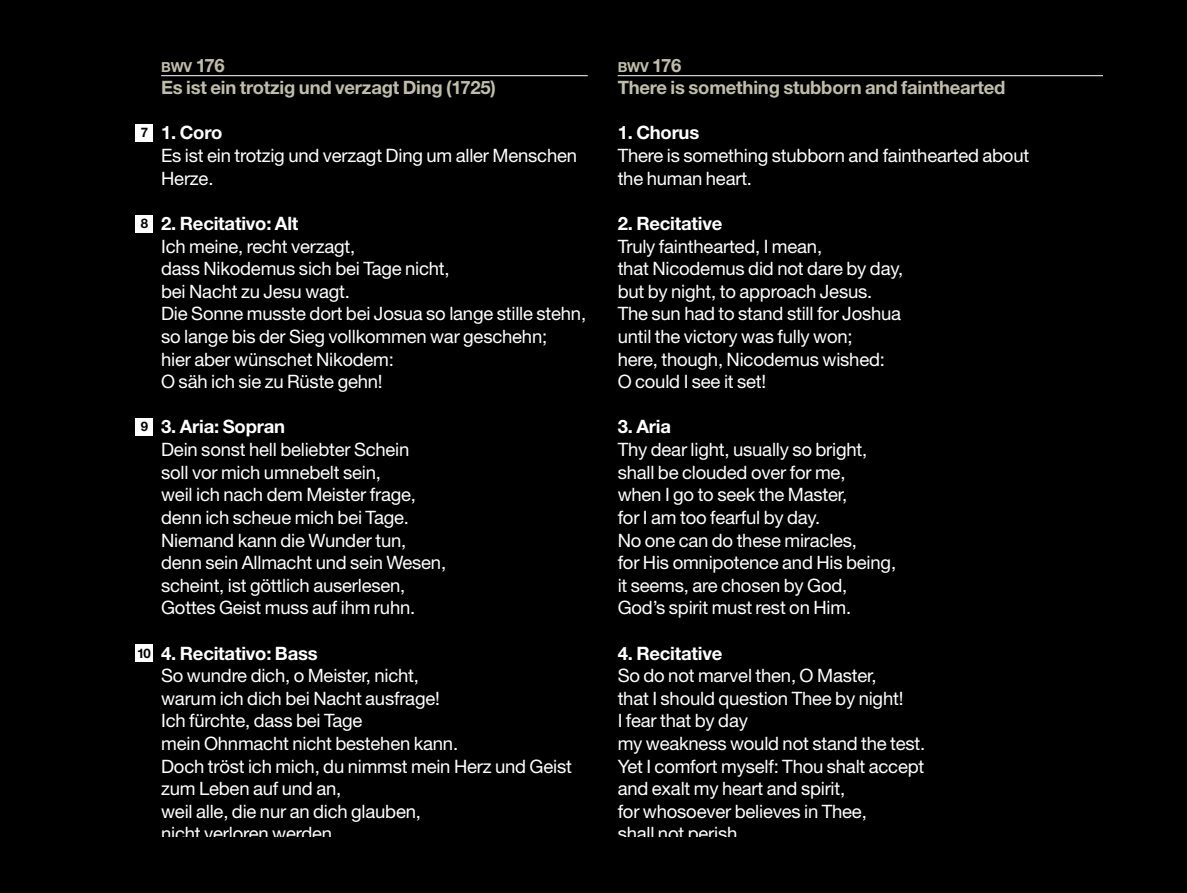
<style>
.page{position:relative;width:1187px;height:893px;background:#fff}
.page>*{position:absolute;margin:0;border:0;box-sizing:border-box;transform-origin:0 0}
.t1{font:18.45px/22.6px "Helvetica Neue";letter-spacing:-.01em;color:#fff}
.t2{font:700 18.45px "Helvetica Neue";letter-spacing:-.01em;color:#fff}
.t3{font:700 18.45px "Helvetica Neue";letter-spacing:-.01em;color:#c0bda8}
.t4{font:700 13.8px "Helvetica Neue";letter-spacing:-.015em;color:#c0bda8}
.t5{font:700 13.2px "Helvetica Neue";color:#000}
.s1{font-size:18.45px}
</style>
<div class="page">
<div style="left:0;top:0;width:1186px;height:893px;background:#000"></div>
<p class="t5" style="left:141px;top:125px;width:9px">7</p>
<p class="t5" style="left:141px;top:215px;width:9px">8</p>
<p class="t5" style="left:141px;top:418px;width:9px">9</p>
<p class="t5" style="left:137px;top:645px;width:15px">10</p>
<p class="t4" style="left:161px;top:58px;width:65px">BWV <span class="s1">176</span></p>
<p class="t3" style="left:161px;top:76px;width:336px">Es ist ein trotzig und verzagt Ding (1725)</p>
<p class="t2" style="left:161px;top:121px;width:63px">1. Coro</p>
<p class="t1" style="left:161px;top:144px;width:417px">Es ist ein trotzig und verzagt Ding um aller Menschen<br>Herze.</p>
<p class="t2" style="left:161px;top:212px;width:139px">2. Recitativo: Alt</p>
<p class="t1" style="left:161px;top:234px;width:426px">Ich meine, recht verzagt,<br>dass Nikodemus sich bei Tage nicht,<br>bei Nacht zu Jesu wagt.<br>Die Sonne musste dort bei Josua so lange stille stehn, so lange bis der Sieg vollkommen war geschehn;<br>hier aber wünschet Nikodem:<br>O säh ich sie zu Rüste gehn!</p>
<p class="t2" style="left:161px;top:415px;width:125px">3. Aria: Sopran</p>
<p class="t1" style="left:161px;top:438px;width:286px">Dein sonst hell beliebter Schein<br>soll vor mich umnebelt sein,<br>weil ich nach dem Meister frage, denn ich scheue mich bei Tage.<br>Niemand kann die Wunder tun, denn sein Allmacht und sein Wesen, scheint, ist göttlich auserlesen,<br>Gottes Geist muss auf ihm ruhn.</p>
<p class="t2" style="left:161px;top:642px;width:158px">4. Recitativo: Bass</p>
<p class="t1" style="left:161px;top:664px;width:412px">So wundre dich, o Meister, nicht,<br>warum ich dich bei Nacht ausfrage!<br>Ich fürchte, dass bei Tage<br>mein Ohnmacht nicht bestehen kann.<br>Doch tröst ich mich, du nimmst mein Herz und Geist zum Leben auf und an,<br>weil alle, die nur an dich glauben,<br>nicht verloren werden.</p>
<p class="t4" style="left:617px;top:58px;width:65px">BWV <span class="s1">176</span></p>
<p class="t3" style="left:617px;top:76px;width:389px">There is something stubborn and fainthearted</p>
<p class="t2" style="left:617px;top:121px;width:83px">1. Chorus</p>
<p class="t1" style="left:617px;top:144px;width:413px">There is something stubborn and fainthearted about the human heart.</p>
<p class="t2" style="left:617px;top:212px;width:106px">2. Recitative</p>
<p class="t1" style="left:617px;top:234px;width:287px">Truly fainthearted, I mean,<br>that Nicodemus did not dare by day, but by night, to approach Jesus.<br>The sun had to stand still for Joshua until the victory was fully won;<br>here, though, Nicodemus wished:<br>O could I see it set!</p>
<p class="t2" style="left:617px;top:415px;width:55px">3. Aria</p>
<p class="t1" style="left:617px;top:438px;width:280px">Thy dear light, usually so bright, shall be clouded over for me,<br>when I go to seek the Master,<br>for I am too fearful by day.<br>No one can do these miracles,<br>for His omnipotence and His being, it seems, are chosen by God,<br>God’s spirit must rest on Him.</p>
<p class="t2" style="left:617px;top:642px;width:106px">4. Recitative</p>
<p class="t1" style="left:617px;top:664px;width:309px">So do not marvel then, O Master,<br>that I should question Thee by night!<br>I fear that by day<br>my weakness would not stand the test.<br>Yet I comfort myself: Thou shalt accept and exalt my heart and spirit,<br>for whosoever believes in Thee,<br>shall not perish.</p>
</div>
